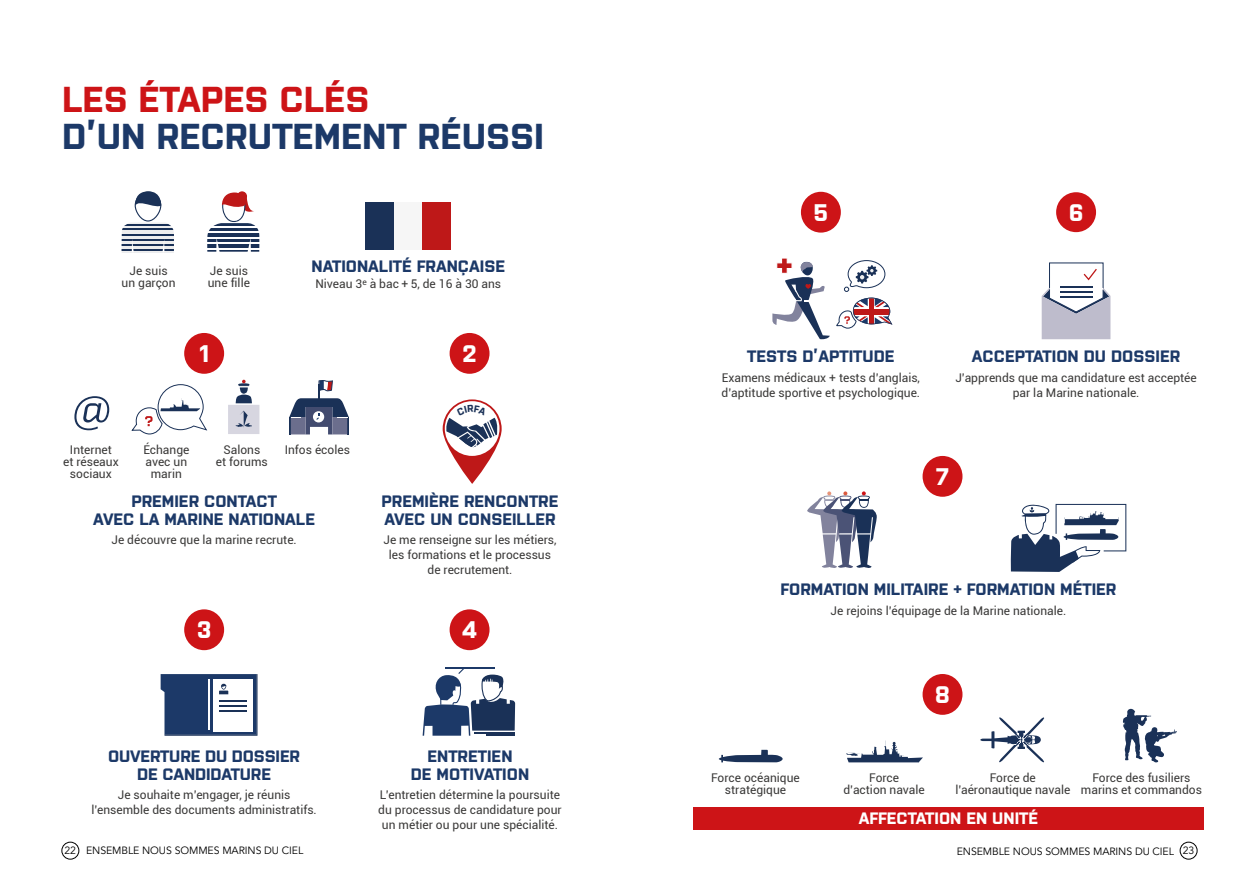
<style>
.page{position:relative;width:1259px;height:893px;background:#fff}
.page>*{position:absolute;margin:0;border:0;box-sizing:border-box;transform-origin:0 0}
.t1{font:700 36px "Purista";color:#1c3968}
.t2{font:700 36px "Purista";color:#cd1417}
.t3{font:700 24px "Purista";color:#fff}
.t4{font:700 16.5px/18px "Purista";color:#1c3968;text-align:center}
.t5{font:700 16.5px "Purista";color:#fff}
.t6{font:12px/12px "Roboto";color:#3a3938;text-align:center}
.t7{font:10.5px "Avenir LT Std";letter-spacing:-.01em;color:#000}
</style>
<div class="page">
<div style="left:62px;top:842px;width:17px;height:17px;border:1px solid #000;border-radius:50%"></div>
<div style="left:1180px;top:842px;width:17px;height:17px;border:1px solid #000;border-radius:50%"></div>
<svg style="left:74px;top:396px;width:35px;height:34px"></svg>
<div style="left:228px;top:405px;width:31px;height:29px;background:#d7d6e0"></div>
<svg style="left:236px;top:411px;width:16px;height:16px"></svg>
<svg style="left:236px;top:380px;width:16px;height:23px"></svg>
<svg style="left:289px;top:380px;width:60px;height:54px"></svg>
<svg style="left:131px;top:384px;width:77px;height:51px"></svg>
<svg style="left:1041px;top:262px;width:69px;height:77px"></svg>
<hr style="left:1059px;top:286px;width:33px;height:1px;background:#1a3157">
<hr style="left:1059px;top:291px;width:33px;height:2px;background:#1a3157">
<hr style="left:1059px;top:297px;width:33px;height:1px;background:#1a3157">
<hr style="left:121px;top:252px;width:53px;height:1px;background:#1a3157">
<hr style="left:121px;top:254px;width:53px;height:1px;background:#1a3157">
<svg style="left:121px;top:191px;width:53px;height:61px"></svg>
<svg style="left:207px;top:192px;width:52px;height:60px"></svg>
<div style="left:394px;top:203px;width:28px;height:47px;background:#f6f6f6"></div>
<div style="left:365px;top:203px;width:29px;height:47px;background:#1a3157"></div>
<div style="left:423px;top:203px;width:28px;height:47px;background:#be1818"></div>
<svg style="left:161px;top:674px;width:96px;height:62px"></svg>
<svg style="left:422px;top:668px;width:93px;height:68px"></svg>
<div style="left:1056px;top:192px;width:40px;height:40px;background:#cd1417;border-radius:50%"></div>
<svg style="left:836px;top:298px;width:56px;height:31px"></svg>
<svg style="left:772px;top:258px;width:57px;height:82px"></svg>
<svg style="left:844px;top:260px;width:41px;height:32px"></svg>
<div style="left:801px;top:192px;width:40px;height:41px;background:#cd1417;border-radius:50%"></div>
<div style="left:184px;top:609px;width:40px;height:41px;background:#cd1417;border-radius:50%"></div>
<div style="left:184px;top:333px;width:40px;height:41px;background:#cd1417;border-radius:50%"></div>
<div style="left:449px;top:609px;width:40px;height:41px;background:#cd1417;border-radius:50%"></div>
<div style="left:693px;top:807px;width:510px;height:23px;background:#cd1417"></div>
<svg style="left:719px;top:750px;width:63px;height:12px"></svg>
<svg style="left:846px;top:740px;width:77px;height:22px"></svg>
<svg style="left:980px;top:717px;width:64px;height:45px"></svg>
<svg style="left:1122px;top:708px;width:55px;height:54px"></svg>
<div style="left:922px;top:674px;width:40px;height:41px;background:#cd1417;border-radius:50%"></div>
<svg style="left:1010px;top:503px;width:116px;height:69px"></svg>
<svg style="left:807px;top:491px;width:70px;height:77px"></svg>
<div style="left:922px;top:456px;width:40px;height:41px;background:#cd1417;border-radius:50%"></div>
<div style="left:449px;top:333px;width:40px;height:41px;background:#cd1417;border-radius:50%"></div>
<svg style="left:443px;top:399px;width:58px;height:85px"></svg>
<h1 class="t2" style="left:62px;top:78px;width:309px">LES ÉTAPES CLÉS</h1>
<h1 class="t1" style="left:62px;top:116px;width:483px">D’UN RECRUTEMENT RÉUSSI</h1>
<p class="t6" style="left:122px;top:264px;width:56px">Je suis un garçon</p>
<p class="t6" style="left:208px;top:264px;width:44px;text-align:left">Je suis une fille</p>
<h3 class="t4" style="left:311px;top:257px;width:195px">NATIONALITÉ FRANÇAISE</h3>
<p class="t6" style="left:315px;top:277px;width:187px">Niveau 3<sup>e</sup> à bac + 5, de 16 à 30 ans</p>
<h2 class="t3" style="left:199px;top:340px;width:11px">1</h2>
<p class="t6" style="left:63px;top:443px;width:57px">Internet<br>et réseaux sociaux</p>
<p class="t6" style="left:143px;top:443px;width:48px">Échange avec un marin</p>
<p class="t6" style="left:216px;top:443px;width:53px">Salons<br>et forums</p>
<p class="t6" style="left:285px;top:443px;width:67px">Infos écoles</p>
<h3 class="t4" style="left:93px;top:492px;width:223px">PREMIER CONTACT<br>AVEC LA MARINE NATIONALE</h3>
<p class="t6" style="left:111px;top:533px;width:187px">Je découvre que la marine recrute.</p>
<h2 class="t3" style="left:197px;top:616px;width:16px">3</h2>
<h2 class="t3" style="left:462px;top:340px;width:16px">2</h2>
<h3 class="t4" style="left:381px;top:492px;width:178px;text-align:left">PREMIÈRE RENCONTRE<br>AVEC UN CONSEILLER</h3>
<p class="t6" style="left:383px;top:532px;width:175px;line-height:15px">Je me renseigne sur les métiers, les formations et le processus de recrutement.</p>
<h2 class="t3" style="left:462px;top:616px;width:16px">4</h2>
<h3 class="t4" style="left:108px;top:747px;width:193px">OUVERTURE DU DOSSIER<br>DE CANDIDATURE</h3>
<p class="t6" style="left:91px;top:787px;width:227px;line-height:15px">Je souhaite m’engager, je réunis l’ensemble des documents administratifs.</p>
<h3 class="t4" style="left:411px;top:747px;width:120px">ENTRETIEN<br>DE MOTIVATION</h3>
<p class="t6" style="left:378px;top:787px;width:185px;line-height:15px">L’entretien détermine la poursuite du processus de candidature pour un métier ou pour une spécialité.</p>
<h2 class="t3" style="left:813px;top:199px;width:16px">5</h2>
<h2 class="t3" style="left:1068px;top:199px;width:16px">6</h2>
<h3 class="t4" style="left:747px;top:347px;width:149px">TESTS D’APTITUDE</h3>
<p class="t6" style="left:721px;top:369px;width:200px;line-height:15px;text-align:left">Examens médicaux + tests d’anglais, d’aptitude sportive et psychologique.</p>
<h3 class="t4" style="left:972px;top:348px;width:210px">ACCEPTATION DU DOSSIER</h3>
<p class="t6" style="left:955px;top:369px;width:243px;line-height:15px">J’apprends que ma candidature est acceptée par la Marine nationale.</p>
<h2 class="t3" style="left:935px;top:463px;width:15px">7</h2>
<h3 class="t4" style="left:780px;top:581px;width:337px">FORMATION MILITAIRE + FORMATION MÉTIER</h3>
<p class="t6" style="left:830px;top:604px;width:237px">Je rejoins l’équipage de la Marine nationale.</p>
<h2 class="t3" style="left:935px;top:681px;width:17px">8</h2>
<p class="t6" style="left:711px;top:772px;width:90px">Force océanique stratégique</p>
<p class="t6" style="left:843px;top:772px;width:83px">Force<br>d’action navale</p>
<p class="t6" style="left:955px;top:772px;width:116px">Force de l’aéronautique navale</p>
<p class="t6" style="left:1081px;top:772px;width:123px">Force des fusiliers marins et commandos</p>
<h3 class="t5" style="left:859px;top:808px;width:181px">AFFECTATION EN UNITÉ</h3>
<p class="t7" style="left:65px;top:845px;width:240px">22 ENSEMBLE NOUS SOMMES MARINS DU CIEL</p>
<p class="t7" style="left:957px;top:846px;width:239px">ENSEMBLE NOUS SOMMES MARINS DU CIEL 23</p>
</div>
